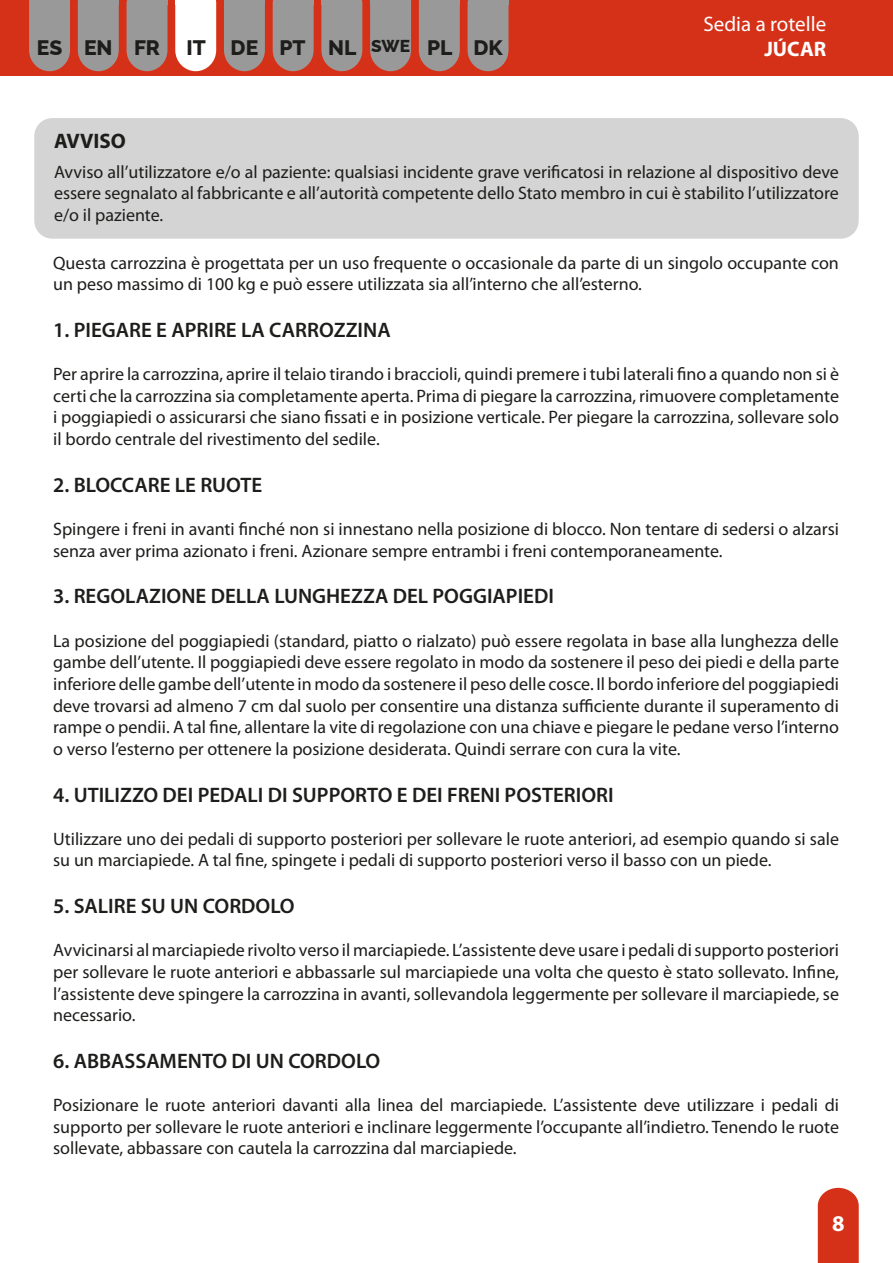
<style>
.page{position:relative;width:893px;height:1263px;background:#fff}
.page>*{position:absolute;margin:0;border:0;box-sizing:border-box;transform-origin:0 0}
.t1{font:700 22.5px "Myriad Pro";color:#fff}
.t2{font:600 21px "Myriad Pro";color:#1d1d1b}
.t3{font:800 21px "Raleway";color:#1d1d1b}
.t4{font:21px "Myriad Pro";color:#fff}
.t5{font:700 21px "Myriad Pro";color:#1d1d1b}
.t6{font:700 21px "Myriad Pro";color:#fff}
.t7{font:18px/21.6px "Myriad Pro";color:#1d1d1b;text-align:justify}
.s1{font-size:17.25px}
</style>
<div class="page">
<div style="left:0;top:1px;width:893px;height:75px;background:#d53118"></div>
<svg style="left:29px;top:0;width:41px;height:71px;background:#9d908e"></svg>
<div style="left:37px;top:35px;width:26px;height:20px;background:#999"></div>
<div style="left:127px;top:4px;width:40px;height:67px;background:#999"></div>
<hr style="left:127px;top:0;width:40px;height:4px;background:#999">
<svg style="left:78px;top:4px;width:41px;height:67px;background:#9d9190"></svg>
<hr style="left:78px;top:0;width:41px;height:4px;background:#999">
<svg style="left:321px;top:4px;width:41px;height:67px;background:#9d918f"></svg>
<hr style="left:321px;top:0;width:41px;height:4px;background:#999">
<div style="left:468px;top:4px;width:40px;height:67px;background:#999"></div>
<hr style="left:468px;top:0;width:40px;height:4px;background:#999">
<svg style="left:273px;top:4px;width:41px;height:67px;background:#9d918f"></svg>
<hr style="left:273px;top:0;width:41px;height:4px;background:#999">
<svg style="left:419px;top:4px;width:41px;height:67px;background:#9d9190"></svg>
<hr style="left:419px;top:0;width:41px;height:4px;background:#999">
<svg style="left:224px;top:4px;width:41px;height:67px;background:#9c9290"></svg>
<hr style="left:224px;top:0;width:41px;height:4px;background:#999">
<svg style="left:370px;top:4px;width:41px;height:67px;background:#9d9190"></svg>
<hr style="left:370px;top:0;width:41px;height:4px;background:#999">
<svg style="left:175px;top:4px;width:41px;height:67px;background:#fcf0ee"></svg>
<hr style="left:175px;top:0;width:41px;height:4px;background:#fff">
<svg style="left:818px;top:1188px;width:41px;height:75px;background:#d73c24"></svg>
<div style="left:34px;top:118px;width:825px;height:121px;background:#d4d4d4;border-radius:18px"></div>
<p class="t4" style="left:703px;top:11px;width:124px">Sedia a rotelle</p>
<p class="t3" style="left:37px;top:30px;width:125px">ES EN FR</p>
<p class="t3" style="left:186px;top:30px;width:318px">IT DE PT NL <span class="s1">SWE</span> PL DK</p>
<p class="t6" style="left:764px;top:35px;width:63px">JÚCAR</p>
<p class="t5" style="left:54px;top:127px;width:73px">AVVISO</p>
<p class="t7" style="left:54px;top:161px;width:786px">Avviso all’utilizzatore e/o al paziente: qualsiasi incidente grave verificatosi in relazione al dispositivo deve essere segnalato al fabbricante e all’autorità competente dello Stato membro in cui è stabilito l’utilizzatore e/o il paziente.</p>
<p class="t7" style="left:53px;top:252px;width:787px">Questa carrozzina è progettata per un uso frequente o occasionale da parte di un singolo occupante con un peso massimo di 100 kg e può essere utilizzata sia all’interno che all’esterno.</p>
<p class="t2" style="left:53px;top:317px;width:339px">1. PIEGARE E APRIRE LA CARROZZINA</p>
<p class="t7" style="left:53px;top:363px;width:787px">Per aprire la carrozzina, aprire il telaio tirando i braccioli, quindi premere i tubi laterali fino a quando non si è certi che la carrozzina sia completamente aperta. Prima di piegare la carrozzina, rimuovere completamente i poggiapiedi o assicurarsi che siano fissati e in posizione verticale. Per piegare la carrozzina, sollevare solo il bordo centrale del rivestimento del sedile.</p>
<p class="t2" style="left:53px;top:471px;width:211px">2. BLOCCARE LE RUOTE</p>
<p class="t7" style="left:53px;top:518px;width:787px">Spingere i freni in avanti finché non si innestano nella posizione di blocco. Non tentare di sedersi o alzarsi senza aver prima azionato i freni. Azionare sempre entrambi i freni contemporaneamente.</p>
<p class="t2" style="left:53px;top:583px;width:502px">3. REGOLAZIONE DELLA LUNGHEZZA DEL POGGIAPIEDI</p>
<p class="t7" style="left:53px;top:630px;width:787px">La posizione del poggiapiedi (standard, piatto o rialzato) può essere regolata in base alla lunghezza delle gambe dell’utente. Il poggiapiedi deve essere regolato in modo da sostenere il peso dei piedi e della parte inferiore delle gambe dell’utente in modo da sostenere il peso delle cosce. Il bordo inferiore del poggiapiedi deve trovarsi ad almeno 7 cm dal suolo per consentire una distanza sufficiente durante il superamento di rampe o pendii. A tal fine, allentare la vite di regolazione con una chiave e piegare le pedane verso l’interno o verso l’esterno per ottenere la posizione desiderata. Quindi serrare con cura la vite.</p>
<p class="t2" style="left:53px;top:781px;width:562px">4. UTILIZZO DEI PEDALI DI SUPPORTO E DEI FRENI POSTERIORI</p>
<p class="t7" style="left:53px;top:828px;width:787px">Utilizzare uno dei pedali di supporto posteriori per sollevare le ruote anteriori, ad esempio quando si sale su un marciapiede. A tal fine, spingete i pedali di supporto posteriori verso il basso con un piede.</p>
<p class="t2" style="left:53px;top:893px;width:243px">5. SALIRE SU UN CORDOLO</p>
<p class="t7" style="left:53px;top:939px;width:787px">Avvicinarsi al marciapiede rivolto verso il marciapiede. L’assistente deve usare i pedali di supporto posteriori per sollevare le ruote anteriori e abbassarle sul marciapiede una volta che questo è stato sollevato. Infine, l’assistente deve spingere la carrozzina in avanti, sollevandola leggermente per sollevare il marciapiede, se necessario.</p>
<p class="t2" style="left:53px;top:1047px;width:329px">6. ABBASSAMENTO DI UN CORDOLO</p>
<p class="t7" style="left:53px;top:1094px;width:787px">Posizionare le ruote anteriori davanti alla linea del marciapiede. L’assistente deve utilizzare i pedali di supporto per sollevare le ruote anteriori e inclinare leggermente l’occupante all’indietro. Tenendo le ruote sollevate, abbassare con cautela la carrozzina dal marciapiede.</p>
<p class="t1" style="left:832px;top:1209px;width:14px">8</p>
</div>
